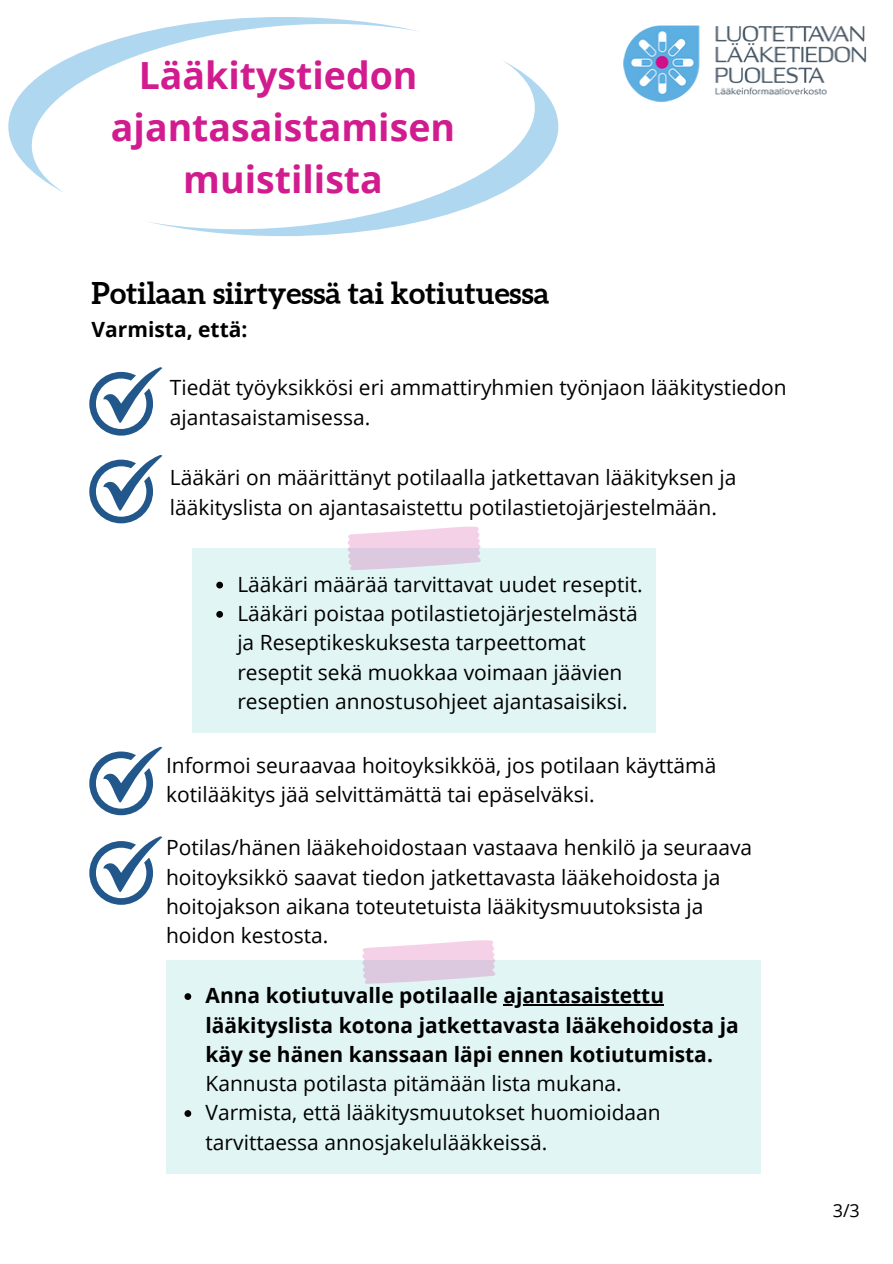
<style>
.page{position:relative;width:893px;height:1264px;background:#fff}
.page>*{position:absolute;margin:0;border:0;box-sizing:border-box;transform-origin:0 0}
.t1{font:700 37.5px/51.8px "Open Sans";color:#d11c8f;text-align:center}
.t2{font:700 30px "Aleo";color:#000}
.t3{font:21px/29.2px "Open Sans";color:#000}
.t4{font:700 21px/29.2px "Open Sans";color:#000}
.t5{font:18px "Open Sans";color:#000}
</style>
<div class="page">
<svg style="left:89px;top:367px;width:73px;height:68px"></svg>
<svg style="left:89px;top:455px;width:73px;height:68px"></svg>
<svg style="left:89px;top:746px;width:73px;height:69px"></svg>
<svg style="left:89px;top:836px;width:73px;height:68px"></svg>
<div style="left:192px;top:548px;width:464px;height:184px;background:#e1f5f4"></div>
<svg style="left:216px;top:581px;width:7px;height:7px"></svg>
<svg style="left:216px;top:611px;width:7px;height:6px"></svg>
<svg style="left:8px;top:17px;width:409px;height:176px"></svg>
<svg style="left:145px;top:60px;width:413px;height:176px"></svg>
<img style="left:623px;top:25px;width:243px;height:77px">
<div style="left:166px;top:960px;width:594px;height:213px;background:#e1f5f4"></div>
<svg style="left:184px;top:993px;width:7px;height:6px"></svg>
<hr style="left:503px;top:1004px;width:161px;height:1px;background:#000">
<svg style="left:184px;top:1110px;width:7px;height:6px"></svg>
<svg style="left:347px;top:526px;width:134px;height:44px"></svg>
<svg style="left:362px;top:940px;width:133px;height:43px"></svg>
<h1 class="t1" style="left:111px;top:49px;width:345px">Lääkitystiedon ajantasaistamisen muistilista</h1>
<h2 class="t2" style="left:92px;top:276px;width:459px">Potilaan siirtyessä tai kotiutuessa</h2>
<p class="t4" style="left:92px;top:314px;width:157px">Varmista, että:</p>
<p class="t3" style="left:170px;top:372px;width:618px">Tiedät työyksikkösi eri ammattiryhmien työnjaon lääkitystiedon ajantasaistamisessa.</p>
<p class="t3" style="left:170px;top:462px;width:568px">Lääkäri on määrittänyt potilaalla jatkettavan lääkityksen ja lääkityslista on ajantasaistettu potilastietojärjestelmään.</p>
<p class="t3" style="left:237px;top:569px;width:407px">Lääkäri määrää tarvittavat uudet reseptit.<br>Lääkäri poistaa potilastietojärjestelmästä ja Reseptikeskuksesta tarpeettomat reseptit sekä muokkaa voimaan jäävien reseptien annostusohjeet ajantasaisiksi.</p>
<p class="t3" style="left:166px;top:750px;width:551px">Informoi seuraavaa hoitoyksikköä, jos potilaan käyttämä kotilääkitys jää selvittämättä tai epäselväksi.</p>
<p class="t3" style="left:166px;top:832px;width:587px">Potilas/hänen lääkehoidostaan vastaava henkilö ja seuraava hoitoyksikkö saavat tiedon jatkettavasta lääkehoidosta ja hoitojakson aikana toteutetuista lääkitysmuutoksista ja hoidon kestosta.</p>
<p class="t4" style="left:205px;top:980px;width:534px">Anna kotiutuvalle potilaalle ajantasaistettu lääkityslista kotona jatkettavasta lääkehoidosta ja käy se hänen kanssaan läpi ennen kotiutumista.</p>
<p class="t3" style="left:205px;top:1068px;width:456px">Kannusta potilasta pitämään lista mukana.<br>Varmista, että lääkitysmuutokset huomioidaan tarvittaessa annosjakelulääkkeissä.</p>
<p class="t5" style="left:832px;top:1197px;width:29px">3/3</p>
</div>
